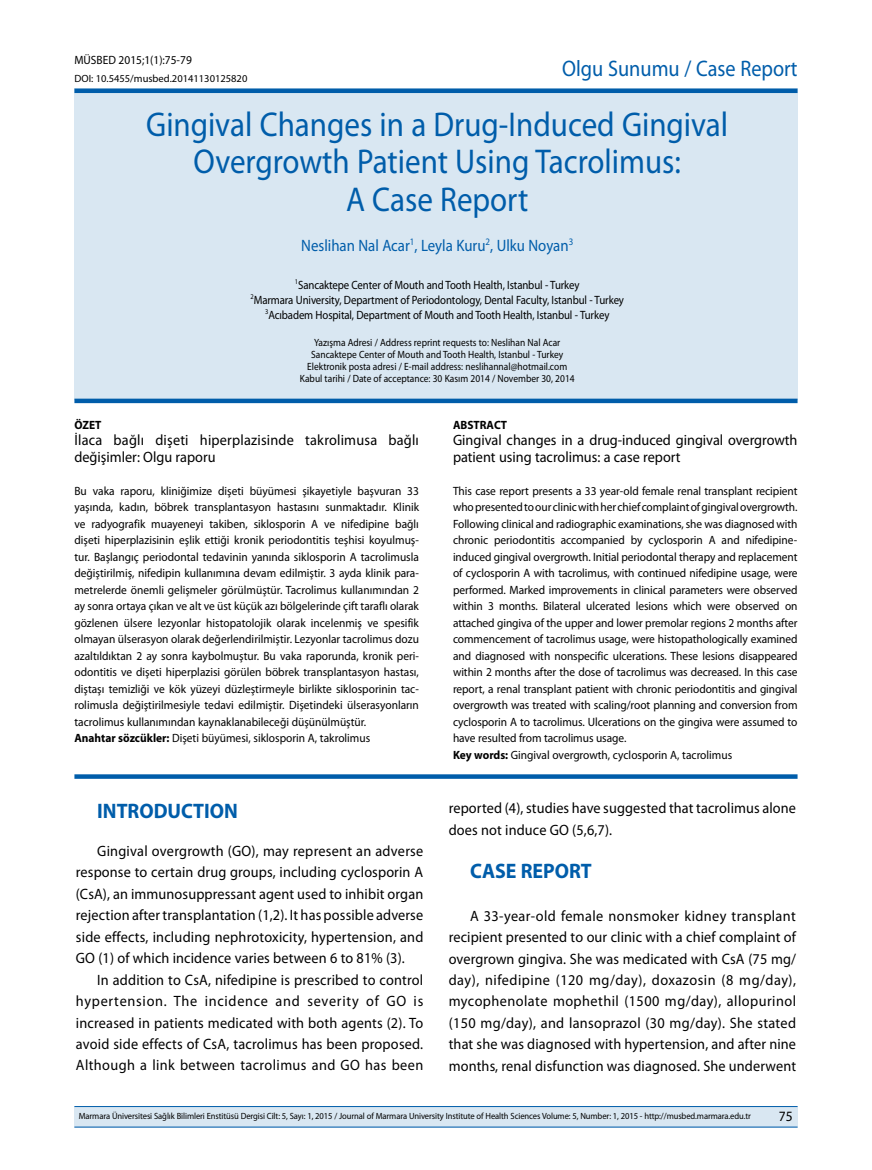
<style>
.page{position:relative;width:872px;height:1170px;background:#fff}
.page>*{position:absolute;margin:0;border:0;box-sizing:border-box;transform-origin:0 0}
.t1{font:34.5px/37.5px "Myriad Pro";color:#005daa;text-align:center;scale:.9 1}
.t2{font:22.5px "Myriad Pro";color:#005daa;scale:.9 1}
.t3{font:700 21px "Myriad Pro";color:#005daa;scale:.95 1}
.t4{font:16.5px "Myriad Pro";color:#005daa;scale:.9 1}
.t5{font:15px/21.5px "Myriad Pro";letter-spacing:.01em;color:#000;scale:.95 1}
.t6{font:14.25px "Myriad Pro";color:#000;scale:.95 1}
.t7{font:12px/16.5px "Myriad Pro";letter-spacing:-.005em;color:#000;scale:.95 1}
.t8{font:12px/15px "Myriad Pro";letter-spacing:-.005em;color:#000;text-align:center;scale:.9 1}
.t9{font:700 12px "Myriad Pro";color:#000;scale:.95 1}
.t10{font:10.5px/12px "Myriad Pro";color:#000;text-align:center;scale:.9 1}
.t11{font:10.5px "Myriad Pro";color:#000}
.t12{font:9px "Myriad Pro";letter-spacing:-.01em;color:#000;scale:.95 1}
.s1{font-weight:700}
</style>
<div class="page">
<div style="left:74px;top:1106px;width:723px;height:21px;background:#d9e7f2"></div>
<hr style="left:74px;top:1126px;width:723px;height:1px;background:#005daa">
<hr style="left:74px;top:1106px;width:723px;height:1px;background:#005daa">
<div style="left:74px;top:88px;width:723px;height:312px;background:#d9e7f2"></div>
<div style="left:74px;top:398px;width:723px;height:5px;background:#005daa"></div>
<svg style="left:74px;top:774px;width:723px;height:4px;background:#146ab0"></svg>
<div style="left:74px;top:88px;width:723px;height:5px;background:#005daa"></div>
<p class="t7" style="left:74px;top:52px;width:125px">MÜSBED 2015;1(1):75-79</p>
<p class="t11" style="left:74px;top:72px;width:174px">DOI: 10.5455/musbed.20141130125820</p>
<h2 class="t2" style="left:562px;top:55px;width:263px">Olgu Sunumu / Case Report</h2>
<h1 class="t1" style="left:146px;top:105px;width:648px">Gingival Changes in a Drug-Induced Gingival<br>Overgrowth Patient Using Tacrolimus:<br>A Case Report</h1>
<h3 class="t4" style="left:301px;top:235px;width:304px">Neslihan Nal Acar<sup>1</sup>, Leyla Kuru<sup>2</sup>, Ulku Noyan<sup>3</sup></h3>
<p class="t8" style="left:250px;top:277px;width:416px"><sup>1</sup>Sancaktepe Center of Mouth and Tooth Health, Istanbul - Turkey<br><sup>2</sup>Marmara University, Department of Periodontology, Dental Faculty, Istanbul - Turkey<br><sup>3</sup>Acıbadem Hospital, Department of Mouth and Tooth Health, Istanbul - Turkey</p>
<p class="t10" style="left:300px;top:336px;width:307px">Yazışma Adresi / Address reprint requests to: Neslihan Nal Acar Sancaktepe Center of Mouth and Tooth Health, Istanbul - Turkey Elektronik posta adresi / E-mail address: neslihannal@hotmail.com Kabul tarihi / Date of acceptance: 30 Kasım 2014 / November 30, 2014</p>
<p class="t9" style="left:74px;top:416px;width:30px">ÖZET</p>
<p class="t5" style="left:74px;top:431px;width:364px;line-height:16.5px">İlaca bağlı dişeti hiperplazisinde takrolimusa bağlı değişimler: Olgu raporu</p>
<p class="t7" style="left:74px;top:482px;width:364px">Bu vaka raporu, kliniğimize dişeti büyümesi şikayetiyle başvuran 33 yaşında, kadın, böbrek transplantasyon hastasını sunmaktadır. Klinik ve radyografik muayeneyi takiben, siklosporin A ve nifedipine bağlı dişeti hiperplazisinin eşlik ettiği kronik periodontitis teşhisi koyulmuş&shy;tur. Başlangıç periodontal tedavinin yanında siklosporin A tacrolimusla değiştirilmiş, nifedipin kullanımına devam edilmiştir. 3 ayda klinik para&shy;metrelerde önemli gelişmeler görülmüştür. Tacrolimus kullanımından 2 ay sonra ortaya çıkan ve alt ve üst küçük azı bölgelerinde çift taraflı olarak gözlenen ülsere lezyonlar histopatolojik olarak incelenmiş ve spesifik olmayan ülserasyon olarak değerlendirilmiştir. Lezyonlar tacrolimus dozu azaltıldıktan 2 ay sonra kaybolmuştur. Bu vaka raporunda, kronik peri&shy;odontitis ve dişeti hiperplazisi görülen böbrek transplantasyon hastası, diştaşı temizliği ve kök yüzeyi düzleştirmeyle birlikte siklosporinin tac&shy;rolimusla değiştirilmesiyle tedavi edilmiştir. Dişetindeki ülserasyonların tacrolimus kullanımından kaynaklanabileceği düşünülmüştür.<br><span class="s1">Anahtar sözcükler:</span> Dişeti büyümesi, siklosporin A, takrolimus</p>
<h3 class="t3" style="left:97px;top:797px;width:150px">INTRODUCTION</h3>
<p class="t5" style="left:76px;top:839px;width:367px;text-align:justify;text-indent:21px">Gingival overgrowth (GO), may represent an adverse response to certain drug groups, including cyclosporin A (CsA), an immunosuppressant agent used to inhibit organ rejection after transplantation (1,2). It has possible adverse side effects, including nephrotoxicity, hypertension, and GO (1) of which incidence varies between 6 to 81% (3).</p>
<p class="t5" style="left:76px;top:968px;width:367px;text-align:justify;text-indent:21px">In addition to CsA, nifedipine is prescribed to control hypertension. The incidence and severity of GO is increased in patients medicated with both agents (2). To avoid side effects of CsA, tacrolimus has been proposed.<br>Although a link between tacrolimus and GO has been</p>
<p class="t9" style="left:453px;top:416px;width:58px">ABSTRACT</p>
<p class="t5" style="left:453px;top:431px;width:364px;line-height:16.5px">Gingival changes in a drug-induced gingival overgrowth patient using tacrolimus: a case report</p>
<p class="t7" style="left:453px;top:482px;width:364px">This case report presents a 33 year-old female renal transplant recipient who presented to our clinic with her chief complaint of gingival overgrowth.<br>Following clinical and radiographic examinations, she was diagnosed with chronic periodontitis accompanied by cyclosporin A and nifedipine&shy;induced gingival overgrowth. Initial periodontal therapy and replacement of cyclosporin A with tacrolimus, with continued nifedipine usage, were performed. Marked improvements in clinical parameters were observed within 3 months. Bilateral ulcerated lesions which were observed on attached gingiva of the upper and lower premolar regions 2 months after commencement of tacrolimus usage, were histopathologically examined and diagnosed with nonspecific ulcerations. These lesions disappeared within 2 months after the dose of tacrolimus was decreased. In this case report, a renal transplant patient with chronic periodontitis and gingival overgrowth was treated with scaling/root planning and conversion from cyclosporin A to tacrolimus. Ulcerations on the gingiva were assumed to have resulted from tacrolimus usage.<br><span class="s1">Key words:</span> Gingival overgrowth, cyclosporin A, tacrolimus</p>
<p class="t5" style="left:449px;top:797px;width:367px">reported (4), studies have suggested that tacrolimus alone does not induce GO (5,6,7).</p>
<h3 class="t3" style="left:470px;top:856px;width:130px">CASE REPORT</h3>
<p class="t5" style="left:449px;top:904px;width:367px;text-align:justify;text-indent:21px">A 33-year-old female nonsmoker kidney transplant recipient presented to our clinic with a chief complaint of overgrown gingiva. She was medicated with CsA (75 mg/ day), nifedipine (120 mg/day), doxazosin (8 mg/day), mycophenolate mophethil (1500 mg/day), allopurinol (150 mg/day), and lansoprazol (30 mg/day). She stated that she was diagnosed with hypertension, and after nine months, renal disfunction was diagnosed. She underwent</p>
<p class="t12" style="left:79px;top:1110px;width:709px">Marmara Üniversitesi Sağlık Bilimleri Enstitüsü Dergisi Cilt: 5, Sayı: 1, 2015 / Journal of Marmara University Institute of Health Sciences Volume: 5, Number: 1, 2015 - http://musbed.marmara.edu.tr</p>
<p class="t6" style="left:778px;top:1107px;width:16px">75</p>
</div>
